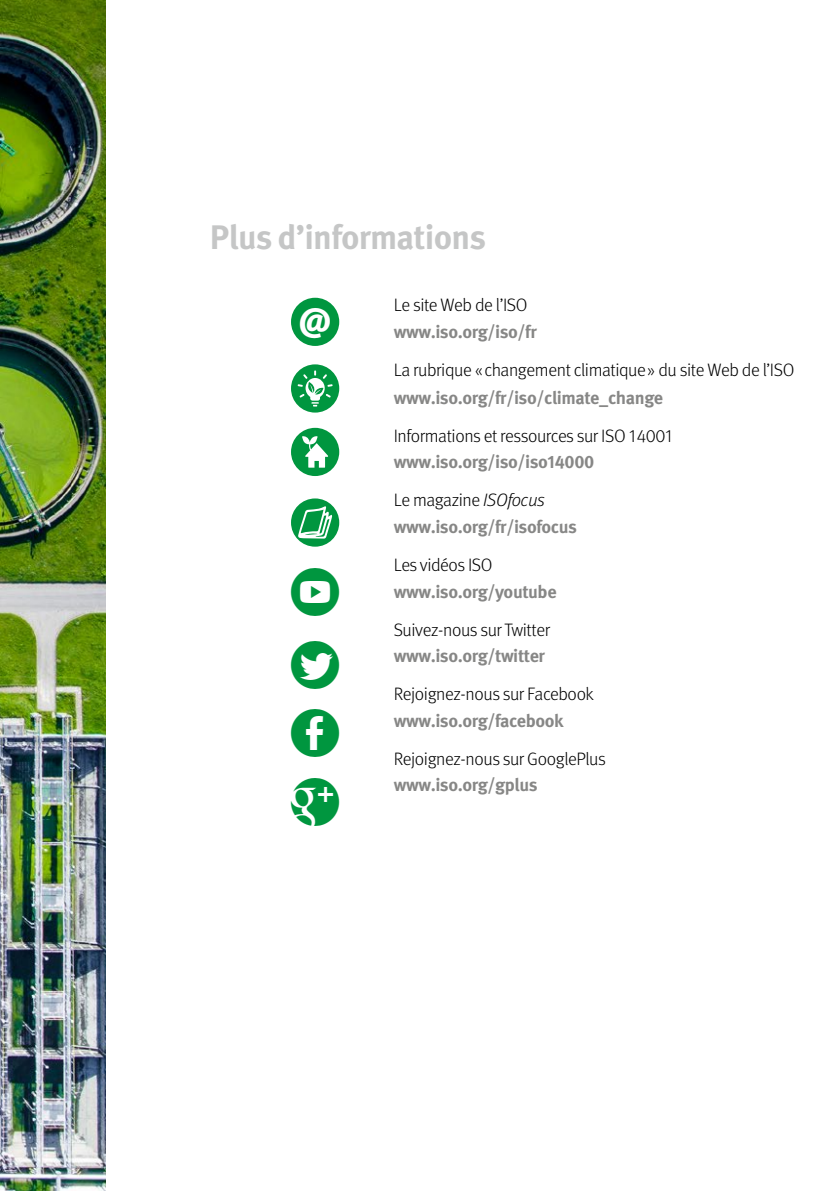
<style>
.page{position:relative;width:840px;height:1191px;background:#fff}
.page>*{position:absolute;margin:0;border:0;box-sizing:border-box;transform-origin:0 0}
.t1{font:48px/68.4px "SS Social Circle";color:#00963f}
.t2{font:900 36px "Meta Pro";color:#fff}
.t3{font:700 34px "Meta Pro";letter-spacing:-.02em;color:#c5c6c6}
.t4{font:700 18px/38px "Meta Pro";letter-spacing:-.02em;color:#878786}
.t5{font:300 18px "Meta Pro";letter-spacing:-.02em;color:#000}
.s1{font-weight:300;color:#000}
.s2{font-weight:300;font-style:italic;color:#000}
</style>
<div class="page">
<img style="left:0;top:0;width:105px;height:1191px">
<div style="left:291px;top:298px;width:48px;height:48px;background:#00963f;border-radius:50%"></div>
<div style="left:291px;top:498px;width:48px;height:48px;background:#00963f;border-radius:50%"></div>
<svg style="left:297px;top:506px;width:35px;height:32px"></svg>
<div style="left:291px;top:364px;width:48px;height:48px;background:#00963f;border-radius:50%"></div>
<svg style="left:297px;top:370px;width:35px;height:36px"></svg>
<div style="left:291px;top:428px;width:48px;height:48px;background:#00963f;border-radius:50%"></div>
<svg style="left:302px;top:436px;width:26px;height:31px"></svg>
<h3 class="t3" style="left:210px;top:210px;width:277px">Plus d’informations</h3>
<h2 class="t2" style="left:299px;top:289px;width:34px">@</h2>
<h1 class="t1" style="left:291px;top:564px;width:49px">YOUTUBE</h1>
<h1 class="t1" style="left:291px;top:637px;width:49px">TWITTER</h1>
<h1 class="t1" style="left:291px;top:705px;width:49px">FACEBOOK<br>GOOGLEPLUS</h1>
<p class="t5" style="left:393px;top:292px;width:135px">Le site Web de l’ISO</p>
<p class="t4" style="left:393px;top:311px;width:144px">www.iso.org/iso/fr</p>
<p class="t5" style="left:393px;top:357px;width:402px">La rubrique «changement climatique» du site Web de l’ISO</p>
<p class="t4" style="left:393px;top:377px;width:271px">www.iso.org/fr/iso/climate_change</p>
<p class="t5" style="left:393px;top:422px;width:281px">Informations et ressources sur ISO 14001</p>
<p class="t4" style="left:393px;top:442px;width:202px">www.iso.org/iso/iso14000<br><span class="s1">Le magazine</span> <span class="s2">ISOfocus</span></p>
<p class="t4" style="left:393px;top:506px;width:185px">www.iso.org/fr/isofocus</p>
<p class="t5" style="left:393px;top:552px;width:100px">Les vidéos ISO</p>
<p class="t4" style="left:393px;top:571px;width:164px">www.iso.org/youtube</p>
<p class="t5" style="left:393px;top:616px;width:158px">Suivez-nous sur Twitter</p>
<p class="t4" style="left:393px;top:636px;width:153px">www.iso.org/twitter</p>
<p class="t5" style="left:393px;top:681px;width:201px">Rejoignez-nous sur Facebook</p>
<p class="t4" style="left:393px;top:700px;width:171px">www.iso.org/facebook</p>
<p class="t5" style="left:393px;top:745px;width:213px">Rejoignez-nous sur GooglePlus</p>
<p class="t4" style="left:393px;top:765px;width:145px">www.iso.org/gplus</p>
</div>
